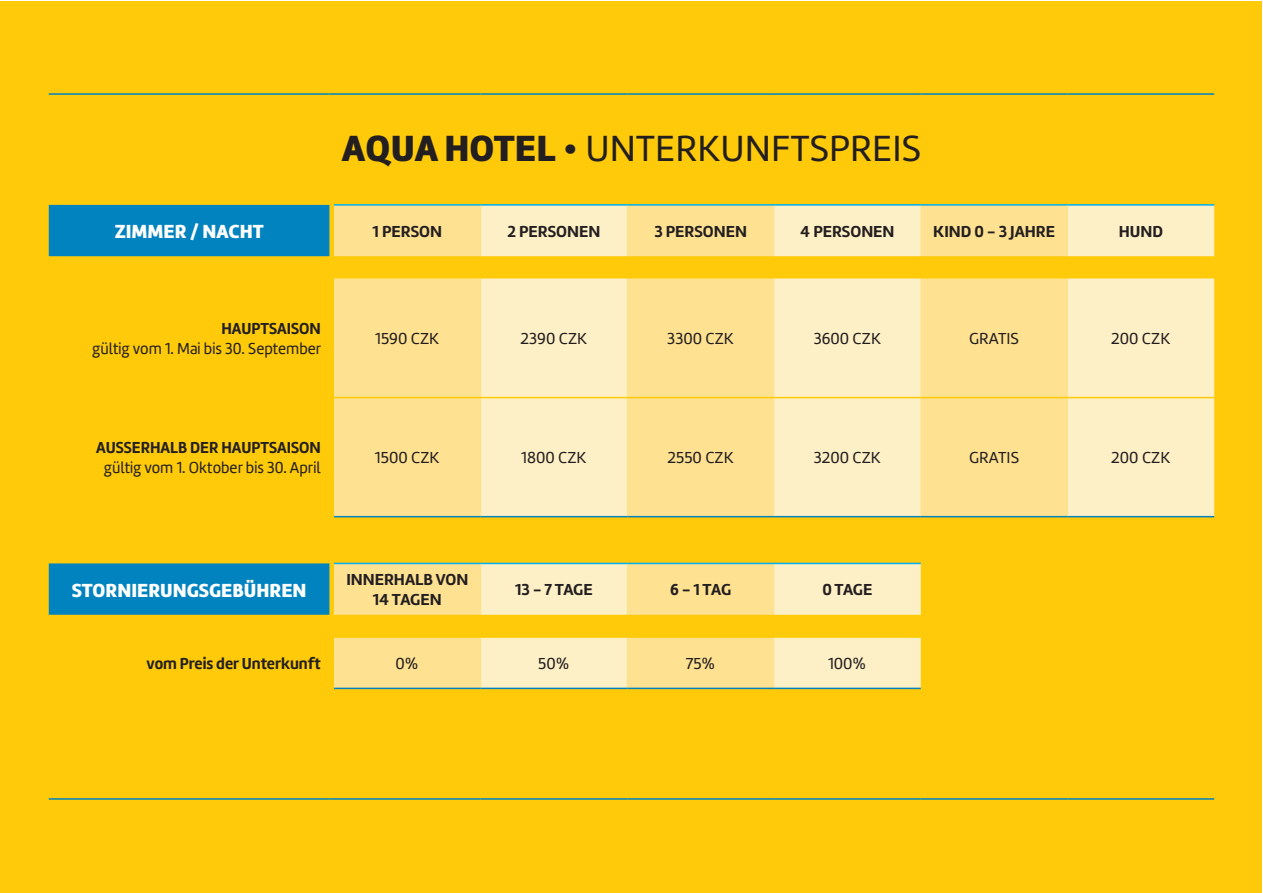
<style>
.page{position:relative;width:1263px;height:893px;background:#fff}
.page>*{position:absolute;margin:0;border:0;box-sizing:border-box;transform-origin:0 0}
.t1{font:37.65px "Marine";color:#231f20}
.t2{font:900 19.65px "Marine";color:#fff}
.t3{font:16.5px "Marine";color:#231f20}
.t4{font:700 16.5px/19.8px "Marine";color:#231f20;text-align:center}
.t5{font:16.5px "Marine";color:#231f20;scale:.95 1}
.t6{font:700 16.5px "Marine";color:#231f20;scale:.95 1}
.s1{font-weight:900}
</style>
<div class="page">
<div style="left:1px;top:1px;width:1261px;height:891px;background:#feca0a"></div>
<svg style="left:49px;top:205px;width:280px;height:410px"></svg>
<svg style="left:334px;top:206px;width:147px;height:482px;fill:#ffe192"></svg>
<svg style="left:481px;top:206px;width:733px;height:482px"></svg>
<hr style="left:334px;top:397px;width:147px;height:1px;background:#feca0a">
<hr style="left:481px;top:397px;width:146px;height:1px;background:#feca0a">
<hr style="left:627px;top:397px;width:147px;height:1px;background:#feca0a">
<hr style="left:774px;top:397px;width:147px;height:1px;background:#feca0a">
<hr style="left:921px;top:397px;width:146px;height:1px;background:#feca0a">
<hr style="left:1067px;top:397px;width:147px;height:1px;background:#feca0a">
<hr style="left:334px;top:636px;width:147px;height:2px;background:#feca0a">
<hr style="left:481px;top:636px;width:146px;height:2px;background:#feca0a">
<hr style="left:627px;top:636px;width:147px;height:2px;background:#feca0a">
<hr style="left:774px;top:636px;width:147px;height:2px;background:#feca0a">
<hr style="left:921px;top:636px;width:146px;height:2px;background:#feca0a">
<hr style="left:1067px;top:636px;width:147px;height:2px;background:#feca0a">
<hr style="left:334px;top:204px;width:147px;height:2px;background:#00aeef">
<hr style="left:481px;top:204px;width:146px;height:2px;background:#00aeef">
<hr style="left:627px;top:204px;width:147px;height:2px;background:#00aeef">
<hr style="left:774px;top:204px;width:147px;height:2px;background:#00aeef">
<hr style="left:921px;top:204px;width:146px;height:2px;background:#00aeef">
<hr style="left:1067px;top:204px;width:147px;height:2px;background:#00aeef">
<hr style="left:334px;top:563px;width:147px;height:1px;background:#00aeef">
<hr style="left:481px;top:563px;width:146px;height:1px;background:#00aeef">
<hr style="left:627px;top:563px;width:147px;height:1px;background:#00aeef">
<hr style="left:774px;top:563px;width:147px;height:1px;background:#00aeef">
<hr style="left:49px;top:93px;width:280px;height:2px;background:#0083bf">
<hr style="left:334px;top:93px;width:147px;height:2px;background:#0083bf">
<hr style="left:481px;top:93px;width:146px;height:2px;background:#0083bf">
<hr style="left:627px;top:93px;width:147px;height:2px;background:#0083bf">
<hr style="left:774px;top:93px;width:147px;height:2px;background:#0083bf">
<hr style="left:921px;top:93px;width:146px;height:2px;background:#0083bf">
<hr style="left:1067px;top:93px;width:147px;height:2px;background:#0083bf">
<hr style="left:334px;top:688px;width:147px;height:1px;background:#0083bf">
<hr style="left:481px;top:688px;width:146px;height:1px;background:#0083bf">
<hr style="left:627px;top:688px;width:147px;height:1px;background:#0083bf">
<hr style="left:774px;top:688px;width:147px;height:1px;background:#0083bf">
<hr style="left:49px;top:798px;width:280px;height:2px;background:#0083bf">
<hr style="left:334px;top:798px;width:147px;height:2px;background:#0083bf">
<hr style="left:481px;top:798px;width:146px;height:2px;background:#0083bf">
<hr style="left:627px;top:798px;width:147px;height:2px;background:#0083bf">
<hr style="left:774px;top:798px;width:147px;height:2px;background:#0083bf">
<hr style="left:921px;top:798px;width:146px;height:2px;background:#0083bf">
<hr style="left:1067px;top:798px;width:147px;height:2px;background:#0083bf">
<hr style="left:334px;top:516px;width:147px;height:1px;background:#0083bf">
<hr style="left:481px;top:516px;width:146px;height:1px;background:#0083bf">
<hr style="left:627px;top:516px;width:147px;height:1px;background:#0083bf">
<hr style="left:774px;top:516px;width:147px;height:1px;background:#0083bf">
<hr style="left:921px;top:516px;width:146px;height:1px;background:#0083bf">
<hr style="left:1067px;top:516px;width:147px;height:1px;background:#0083bf">
<h1 class="t1" style="left:342px;top:125px;width:581px"><span class="s1">AQUA HOTEL •</span> UNTERKUNFTSPREIS</h1>
<p class="t2" style="left:115px;top:219px;width:151px">ZIMMER / NACHT</p>
<p class="t4" style="left:373px;top:221px;width:71px">1 PERSON</p>
<p class="t4" style="left:508px;top:221px;width:94px">2 PERSONEN</p>
<p class="t4" style="left:654px;top:221px;width:94px">3 PERSONEN</p>
<p class="t4" style="left:800px;top:221px;width:96px">4 PERSONEN</p>
<p class="t4" style="left:933px;top:221px;width:123px">KIND 0 - 3 JAHRE</p>
<p class="t4" style="left:1119px;top:221px;width:46px">HUND</p>
<p class="t6" style="left:221px;top:318px;width:106px">HAUPTSAISON</p>
<p class="t5" style="left:92px;top:338px;width:243px">gültig vom 1. Mai bis 30. September</p>
<p class="t6" style="left:96px;top:437px;width:238px">AUSSERHALB DER HAUPTSAISON</p>
<p class="t5" style="left:104px;top:457px;width:230px">gültig vom 1. Oktober bis 30. April</p>
<p class="t3" style="left:375px;top:328px;width:66px">1590 CZK</p>
<p class="t3" style="left:521px;top:328px;width:68px">2390 CZK</p>
<p class="t3" style="left:667px;top:328px;width:68px">3300 CZK</p>
<p class="t3" style="left:814px;top:328px;width:69px">3600 CZK</p>
<p class="t3" style="left:969px;top:328px;width:52px">GRATIS</p>
<p class="t3" style="left:1111px;top:328px;width:61px">200 CZK</p>
<p class="t3" style="left:375px;top:447px;width:66px">1500 CZK</p>
<p class="t3" style="left:521px;top:447px;width:67px">1800 CZK</p>
<p class="t3" style="left:667px;top:447px;width:68px">2550 CZK</p>
<p class="t3" style="left:814px;top:447px;width:69px">3200 CZK</p>
<p class="t3" style="left:969px;top:447px;width:52px">GRATIS</p>
<p class="t3" style="left:1111px;top:447px;width:61px">200 CZK</p>
<p class="t2" style="left:72px;top:577px;width:236px">STORNIERUNGSGEBÜHREN</p>
<p class="t4" style="left:346px;top:570px;width:123px">INNERHALB VON<br>14 TAGEN</p>
<p class="t4" style="left:515px;top:580px;width:79px">13 - 7 TAGE</p>
<p class="t4" style="left:670px;top:580px;width:62px">6 - 1 TAG</p>
<p class="t4" style="left:822px;top:580px;width:52px">0 TAGE</p>
<p class="t6" style="left:147px;top:653px;width:185px">vom Preis der Unterkunft</p>
<p class="t3" style="left:395px;top:653px;width:25px">0%</p>
<p class="t3" style="left:538px;top:653px;width:33px">50%</p>
<p class="t3" style="left:686px;top:653px;width:32px">75%</p>
<p class="t3" style="left:828px;top:653px;width:40px">100%</p>
</div>
